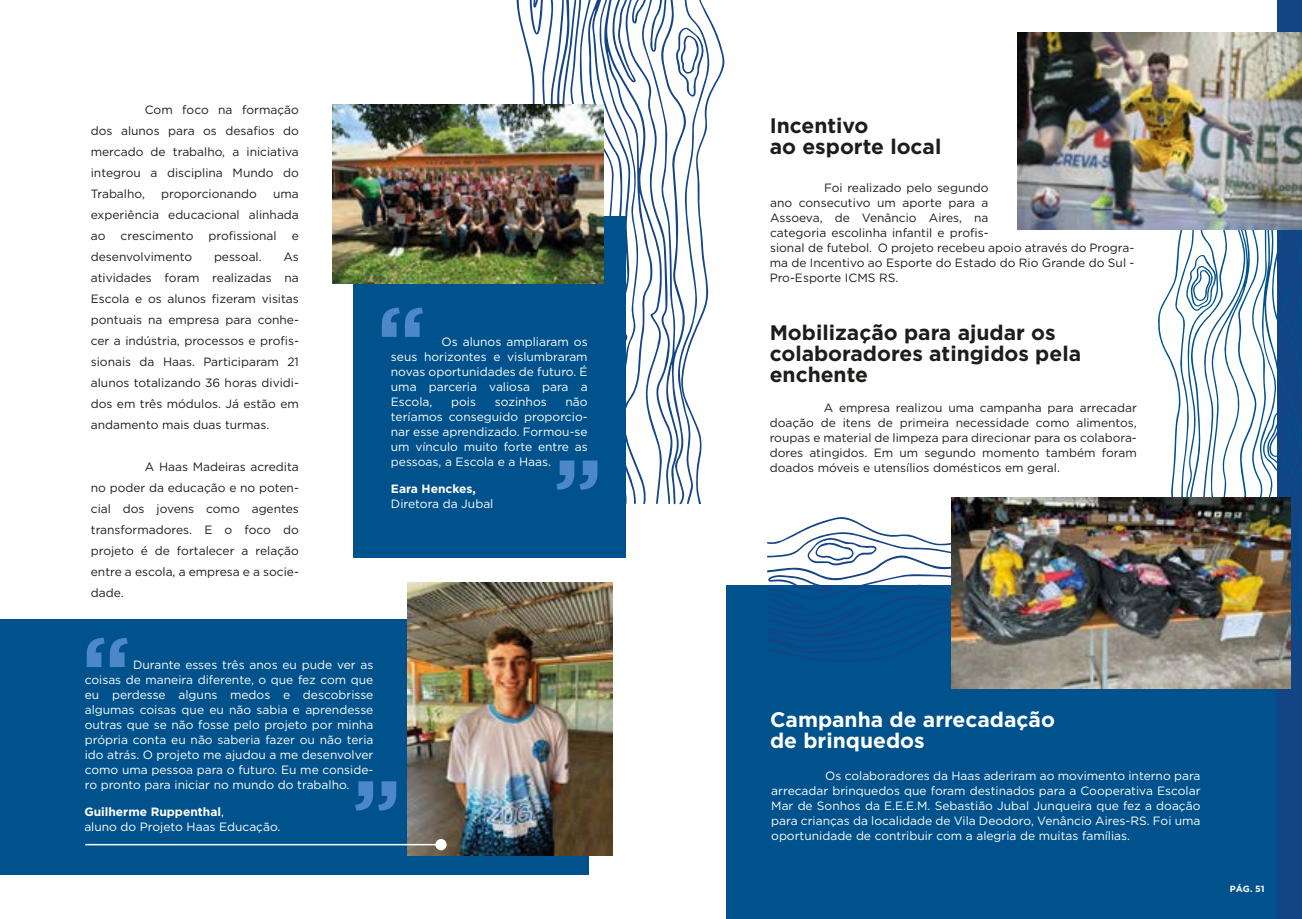
<style>
.page{position:relative;width:1302px;height:919px;background:#fff}
.page>*{position:absolute;margin:0;border:0;box-sizing:border-box;transform-origin:0 0}
.t1{font:700 21px/21px "Gotham";color:#1d1d1b}
.t2{font:700 21px/21px "Gotham";color:#fff}
.t3{font:12px/21px "Gotham";color:#1d1d1b;text-align:justify}
.t4{font:12px/15px "Gotham";color:#fff;text-align:justify}
.t5{font:700 12px "Gotham";color:#fff}
.t6{font:700 9px "Gotham";color:#fff}
.s1{font-weight:700}
</style>
<div class="page">
<div style="left:726px;top:585px;width:574px;height:333px;background:#00528c"></div>
<div style="left:1277px;top:0;width:24px;height:918px;background:#134486"></div>
<div style="left:353px;top:216px;width:272px;height:341px;background:#00528c"></div>
<div style="left:0;top:619px;width:588px;height:255px;background:#00528c"></div>
<svg style="left:87px;top:637px;width:41px;height:30px"></svg>
<svg style="left:382px;top:307px;width:41px;height:30px"></svg>
<svg style="left:516px;top:0;width:208px;height:504px"></svg>
<svg style="left:355px;top:781px;width:41px;height:29px"></svg>
<svg style="left:767px;top:229px;width:534px;height:441px"></svg>
<img style="left:1017px;top:33px;width:284px;height:196px">
<img style="left:407px;top:582px;width:205px;height:273px">
<img style="left:332px;top:104px;width:271px;height:180px">
<hr style="left:85px;top:843px;width:356px;height:2px;background:#fff">
<div style="left:435px;top:838px;width:11px;height:12px;background:#fff;border-radius:50%"></div>
<img style="left:951px;top:498px;width:339px;height:190px">
<p class="t3" style="left:91px;top:99px;width:209px;text-indent:54px">Com foco na formação dos alunos para os desafios do mercado de trabalho, a iniciativa integrou a disciplina Mundo do Trabalho,</p>
<p class="t3" style="left:161px;top:183px;width:97px">proporcionando</p>
<p class="t3" style="left:91px;top:183px;width:209px;text-indent:182px">uma experiência educacional alinhada ao</p>
<p class="t3" style="left:121px;top:225px;width:74px">crescimento</p>
<p class="t3" style="left:208px;top:225px;width:70px">profissional</p>
<p class="t3" style="left:292px;top:225px;width:9px">e</p>
<p class="t3" style="left:91px;top:246px;width:103px">desenvolvimento</p>
<p class="t3" style="left:214px;top:246px;width:49px">pessoal.</p>
<p class="t3" style="left:91px;top:246px;width:209px;text-indent:192px">As atividades foram realizadas na Escola e os alunos fizeram visitas pontuais na empresa para conhe&shy;cer a indústria, processos e profis&shy;sionais da Haas. Participaram 21 alunos totalizando 36 horas dividi&shy;dos em três módulos. Já estão em andamento mais duas turmas.</p>
<p class="t3" style="left:91px;top:456px;width:209px;text-indent:54px">A Haas Madeiras acredita no poder da educação e no poten&shy;cial dos jovens como agentes transformadores. E o foco do projeto é de fortalecer a relação entre a escola, a empresa e a socie&shy;dade.</p>
<p class="t4" style="left:391px;top:334px;width:198px;text-indent:51px">Os alunos ampliaram os seus horizontes e vislumbraram novas oportunidades de futuro. É uma parceria valiosa para a Escola,</p>
<p class="t4" style="left:451px;top:394px;width:26px">pois</p>
<p class="t4" style="left:495px;top:394px;width:53px">sozinhos</p>
<p class="t4" style="left:391px;top:394px;width:198px;text-indent:175px">não teríamos conseguido proporcio&shy;nar esse aprendizado. Formou-se um vínculo muito forte entre as pessoas, a Escola e a Haas.</p>
<p class="t5" style="left:391px;top:480px;width:86px">Eara Henckes,</p>
<p class="t4" style="left:391px;top:495px;width:104px">Diretora da Jubal</p>
<p class="t4" style="left:85px;top:656px;width:290px;text-indent:48px">Durante esses três anos eu pude ver as coisas de maneira diferente, o que fez com que eu perdesse alguns medos e descobrisse algumas coisas que eu não sabia e aprendesse outras que se não fosse pelo projeto por minha própria conta eu não saberia fazer ou não teria ido atrás. O projeto me ajudou a me desenvolver como uma pessoa para o futuro. Eu me conside&shy;ro pronto para iniciar no mundo do trabalho.</p>
<p class="t4" style="left:84px;top:803px;width:198px"><span class="s1">Guilherme Ruppenthal</span>,<br>aluno do Projeto Haas Educação.</p>
<h1 class="t1" style="left:769px;top:115px;width:173px">Incentivo<br>ao esporte local</h1>
<p class="t3" style="left:824px;top:177px;width:166px">Foi realizado pelo segundo</p>
<p class="t3" style="left:770px;top:192px;width:220px">ano consecutivo um aporte para a</p>
<p class="t3" style="left:770px;top:207px;width:220px">Assoeva, de Venâncio Aires, na</p>
<p class="t3" style="left:770px;top:222px;width:220px">categoria escolinha infantil e profis-</p>
<p class="t3" style="left:877px;top:237px;width:258px">O projeto recebeu apoio através do Progra-</p>
<p class="t3" style="left:769px;top:240px;width:366px;line-height:15px;text-align:left">sional de futebol.<br>ma de Incentivo ao Esporte do Estado do Rio Grande do Sul -<br>Pro-Esporte ICMS RS.</p>
<h1 class="t1" style="left:769px;top:322px;width:313px">Mobilização para ajudar os colaboradores atingidos pela enchente</h1>
<p class="t3" style="left:769px;top:400px;width:368px;line-height:15px;text-indent:54px">A empresa realizou uma campanha para arrecadar doação de itens de primeira necessidade como alimentos, roupas e material de limpeza para direcionar para os colabora&shy;dores atingidos. Em um segundo momento também foram doados móveis e utensílios domésticos em geral.</p>
<h1 class="t2" style="left:770px;top:709px;width:286px">Campanha de arrecadação de brinquedos</h1>
<p class="t4" style="left:771px;top:768px;width:430px;text-indent:54px">Os colaboradores da Haas aderiram ao movimento interno para arrecadar brinquedos que foram destinados para a Cooperativa Escolar Mar de Sonhos da E.E.E.M. Sebastião Jubal Junqueira que fez a doação para crianças da localidade de Vila Deodoro, Venâncio Aires-RS. Foi uma oportunidade de contribuir com a alegria de muitas famílias.</p>
<p class="t6" style="left:1229px;top:882px;width:36px">PÁG. 51</p>
</div>
